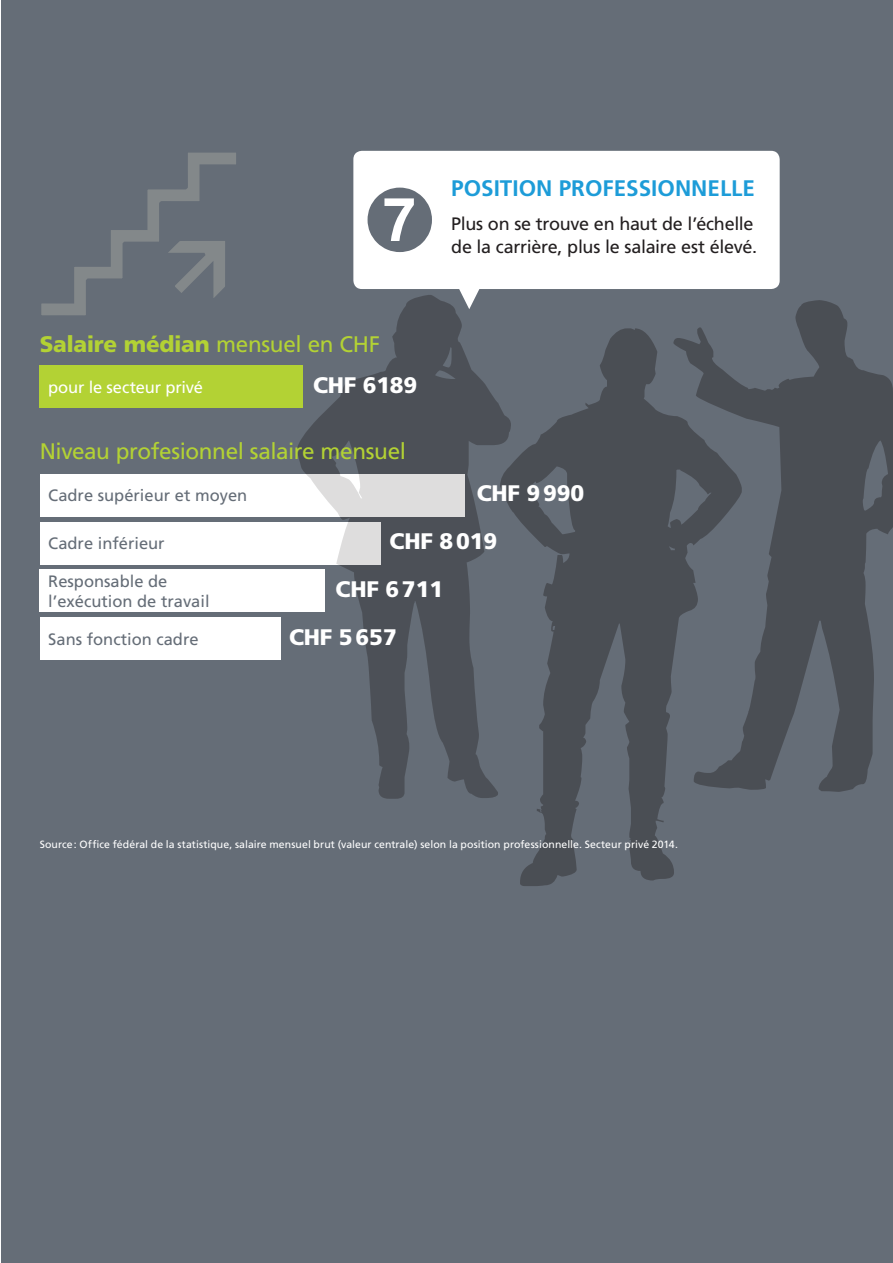
<style>
.page{position:relative;width:893px;height:1263px;background:#fff}
.page>*{position:absolute;margin:0;border:0;box-sizing:border-box;transform-origin:0 0}
.t1{font:900 22.5px/48px "Frutiger LT Std";letter-spacing:-.01em;color:#fff}
.t2{font:22.5px "Frutiger LT Std";letter-spacing:-.02em;color:#b3d234}
.t3{font:900 22.5px "Frutiger LT Std";letter-spacing:-.015em;color:#b3d234}
.t4{font:700 22.5px "Frutiger LT Std";color:#1d9cd8}
.t5{font:18px "Frutiger LT Std";letter-spacing:-.015em;color:#231f20}
.t6{font:16.5px/19.5px "Frutiger LT Std";color:#656d77}
.t7{font:16.5px "Frutiger LT Std";letter-spacing:-.01em;color:#fff}
.t8{font:10.5px "Frutiger LT Std";letter-spacing:.005em;color:#fff}
.s1{font-weight:400}
</style>
<div class="page">
<div style="left:1px;top:0;width:892px;height:1263px;background:#656d77"></div>
<svg style="left:41px;top:152px;width:195px;height:163px"></svg>
<div style="left:353px;top:151px;width:427px;height:138px;background:#fff;border-radius:9px"></div>
<svg style="left:459px;top:289px;width:21px;height:6px"></svg>
<div style="left:40px;top:365px;width:263px;height:43px;background:#b3d234"></div>
<svg style="left:699px;top:300px;width:194px;height:492px;fill:#4a4e54"></svg>
<svg style="left:511px;top:328px;width:231px;height:558px"></svg>
<div style="left:40px;top:474px;width:425px;height:43px;background:#fff"></div>
<div style="left:40px;top:522px;width:341px;height:42px;background:#fff"></div>
<div style="left:40px;top:570px;width:285px;height:42px;background:#fff"></div>
<div style="left:40px;top:617px;width:240px;height:43px;background:#fff"></div>
<svg style="left:297px;top:295px;width:214px;height:504px"></svg>
<h1 class="t3" style="left:40px;top:331px;width:342px">Salaire médian <span class="s1">mensuel en CHF</span></h1>
<h3 class="t7" style="left:48px;top:378px;width:156px">pour le secteur privé</h3>
<h1 class="t1" style="left:313px;top:361px;width:106px">CHF 6189</h1>
<h1 class="t4" style="left:451px;top:174px;width:305px">POSITION PROFESSIONNELLE</h1>
<h2 class="t5" style="left:451px;top:213px;width:304px">Plus on se trouve en haut de l’échelle</h2>
<h2 class="t5" style="left:451px;top:236px;width:307px">de la carrière, plus le salaire est élevé.</h2>
<h1 class="t2" style="left:40px;top:438px;width:368px">Niveau profesionnel salaire mensuel</h1>
<h3 class="t6" style="left:48px;top:486px;width:200px">Cadre supérieur et moyen</h3>
<h1 class="t1" style="left:477px;top:469px;width:109px">CHF 9990</h1>
<h3 class="t6" style="left:48px;top:534px;width:118px">Cadre inférieur</h3>
<h1 class="t1" style="left:336px;top:517px;width:163px;text-indent:54px">CHF 8019<br>CHF 6711</h1>
<h3 class="t6" style="left:48px;top:630px;width:152px">Sans fonction cadre</h3>
<h1 class="t1" style="left:289px;top:613px;width:109px">CHF 5657</h1>
<h3 class="t6" style="left:48px;top:572px;width:163px">Responsable de l’exécution de travail</h3>
<p class="t8" style="left:40px;top:838px;width:640px">Source: Office fédéral de la statistique, salaire mensuel brut (valeur centrale) selon la position professionnelle. Secteur privé 2014.</p>
</div>
